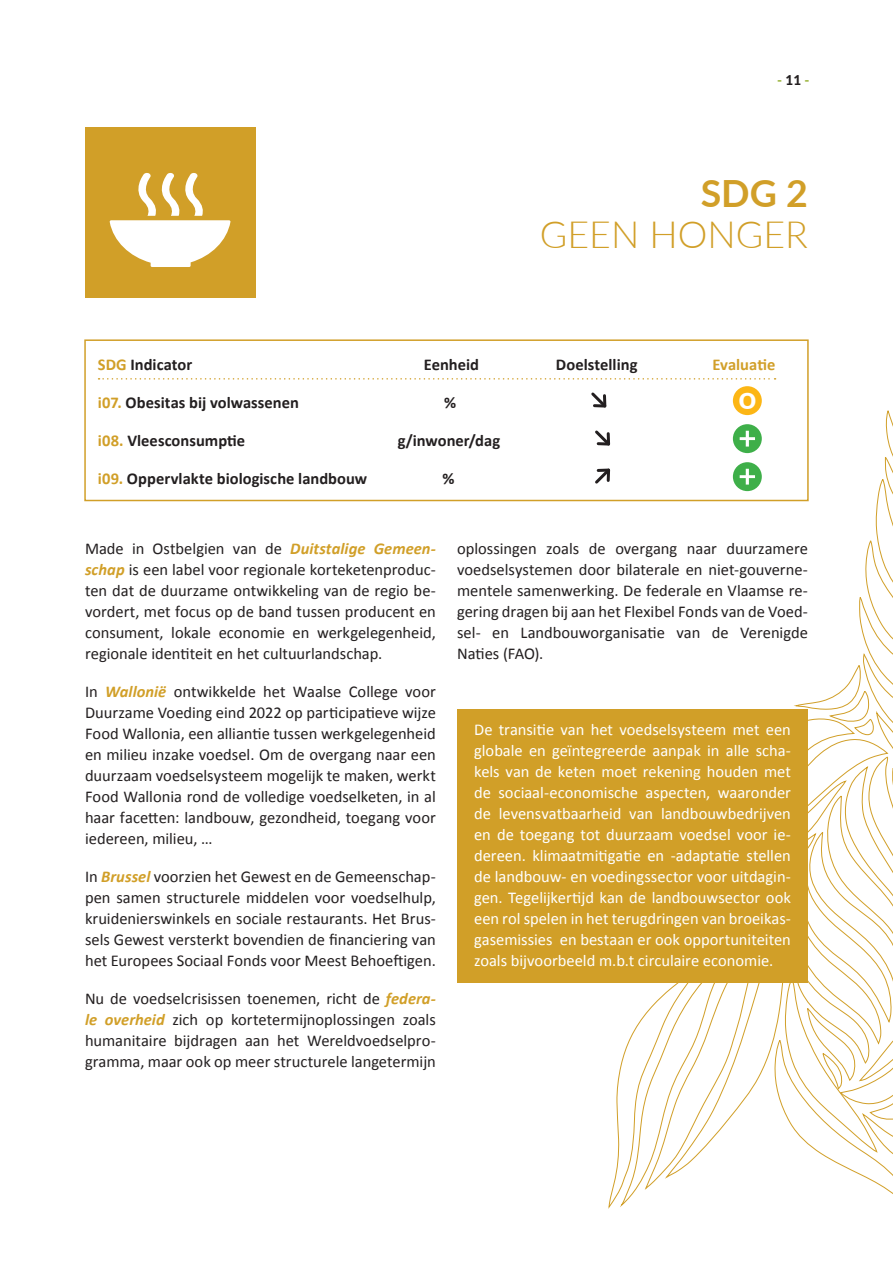
<style>
.page{position:relative;width:893px;height:1263px;background:#fff}
.page>*{position:absolute;margin:0;border:0;box-sizing:border-box;transform-origin:0 0}
.Titre_chapitre{font:300 37.5px/40.5px "Lato";color:#d19f28;text-align:right}
.Body_chapitre{font:700 31.5px "Lato";color:#fff}
.Body_noir{font:16.5px/21px "Calibri";color:#231f20;text-align:justify}
.Body_noir-2{font:16.5px/21px "Calibri";color:#fff;text-align:justify}
.Body_noir-3{font:700 16.5px "Calibri";color:#231f20}
.Body_noir-4{font:700 16.5px "Calibri";color:#d19f28}
.t1{font:800 13.5px "Lato";color:#99b33a}
.s1{color:#231f20}
.s2{font-weight:700}
.s3{color:#d19f28}
.s4{font-weight:700;font-style:italic;color:#d19f28}
</style>
<div class="page">
<div style="left:457px;top:709px;width:351px;height:273px;background:#d19f28"></div>
<div style="left:85px;top:128px;width:170px;height:170px;background:#d19f28"></div>
<svg style="left:110px;top:173px;width:120px;height:94px"></svg>
<div style="left:84px;top:339px;width:725px;height:162px;border:2px solid #d19f28"></div>
<svg style="left:99px;top:378px;width:677px;height:2px"></svg>
<svg style="left:733px;top:386px;width:29px;height:29px"></svg>
<svg style="left:553px;top:390px;width:340px;height:819px"></svg>
<p class="t1" style="left:777px;top:70px;width:34px">- <span class="s1">11</span> -</p>
<p class="Titre_chapitre" style="left:540px;top:172px;width:269px"><span class="s2">SDG 2<br></span>GEEN HONGER</p>
<p class="Body_noir-3" style="left:98px;top:352px;width:96px"><span class="s3">SDG</span> Indicator</p>
<p class="Body_noir-3" style="left:424px;top:352px;width:57px">Eenheid</p>
<p class="Body_noir-3" style="left:556px;top:352px;width:83px">Doelstelling</p>
<p class="Body_noir-4" style="left:712px;top:352px;width:64px">Evaluatie</p>
<p class="Body_noir-3" style="left:98px;top:390px;width:203px"><span class="s3">i07.</span> Obesitas bij volwassenen</p>
<p class="Body_noir-3" style="left:444px;top:390px;width:14px">%</p>
<p class="Body_chapitre" style="left:738px;top:374px;width:20px">o</p>
<p class="Body_noir-3" style="left:98px;top:428px;width:149px"><span class="s3">i08.</span> Vleesconsumptie</p>
<p class="Body_noir-3" style="left:398px;top:428px;width:104px">g/inwoner/dag</p>
<p class="Body_noir-3" style="left:98px;top:466px;width:271px"><span class="s3">i09.</span> Oppervlakte biologische landbouw</p>
<p class="Body_noir-3" style="left:442px;top:466px;width:14px">%</p>
<p class="Body_noir" style="left:85px;top:537px;width:352px">Made in Ostbelgien van de <span class="s4">Duitstalige Gemeen&shy;schap</span> is een label voor regionale korteketenproduc&shy;ten dat de duurzame ontwikkeling van de regio be&shy;vordert, met focus op de band tussen producent en consument, lokale economie en werkgelegenheid, regionale identiteit en het cultuurlandschap.</p>
<p class="Body_noir" style="left:85px;top:680px;width:352px">In <span class="s4">Wallonië</span> ontwikkelde het Waalse College voor Duurzame Voeding eind 2022 op participatieve wijze Food Wallonia, een alliantie tussen werkgelegenheid en milieu inzake voedsel. Om de overgang naar een duurzaam voedselsysteem mogelijk te maken, werkt Food Wallonia rond de volledige voedselketen, in al haar facetten: landbouw, gezondheid, toegang voor iedereen, milieu, …</p>
<p class="Body_noir" style="left:85px;top:865px;width:352px">In <span class="s4">Brussel</span> voorzien het Gewest en de Gemeenschap&shy;pen samen structurele middelen voor voedselhulp, kruidenierswinkels en sociale restaurants. Het Brus&shy;sels Gewest versterkt bovendien de financiering van het Europees Sociaal Fonds voor Meest Behoeftigen.</p>
<p class="Body_noir" style="left:85px;top:987px;width:352px">Nu de voedselcrisissen toenemen, richt de <span class="s4">federa&shy;le overheid</span> zich op kortetermijnoplossingen zoals humanitaire bijdragen aan het Wereldvoedselpro&shy;gramma, maar ook op meer structurele langetermijn</p>
<p class="Body_noir" style="left:457px;top:537px;width:352px">oplossingen zoals de overgang naar duurzamere voedselsystemen door bilaterale en niet-gouverne&shy;mentele samenwerking. De federale en Vlaamse re&shy;gering dragen bij aan het Flexibel Fonds van de Voed&shy;sel- en Landbouworganisatie van de Verenigde Naties (FAO).</p>
<p class="Body_noir-2" style="left:474px;top:718px;width:318px">De transitie van het voedselsysteem met een globale en geïntegreerde aanpak in alle scha&shy;kels van de keten moet rekening houden met de sociaal-economische aspecten, waaronder de levensvatbaarheid van landbouwbedrijven en de toegang tot duurzaam voedsel voor ie&shy;dereen. klimaatmitigatie en -adaptatie stellen de landbouw- en voedingssector voor uitdagin&shy;gen. Tegelijkertijd kan de landbouwsector ook een rol spelen in het terugdringen van broeikas&shy;gasemissies en bestaan er ook opportuniteiten zoals bijvoorbeeld m.b.t circulaire economie.</p>
</div>
